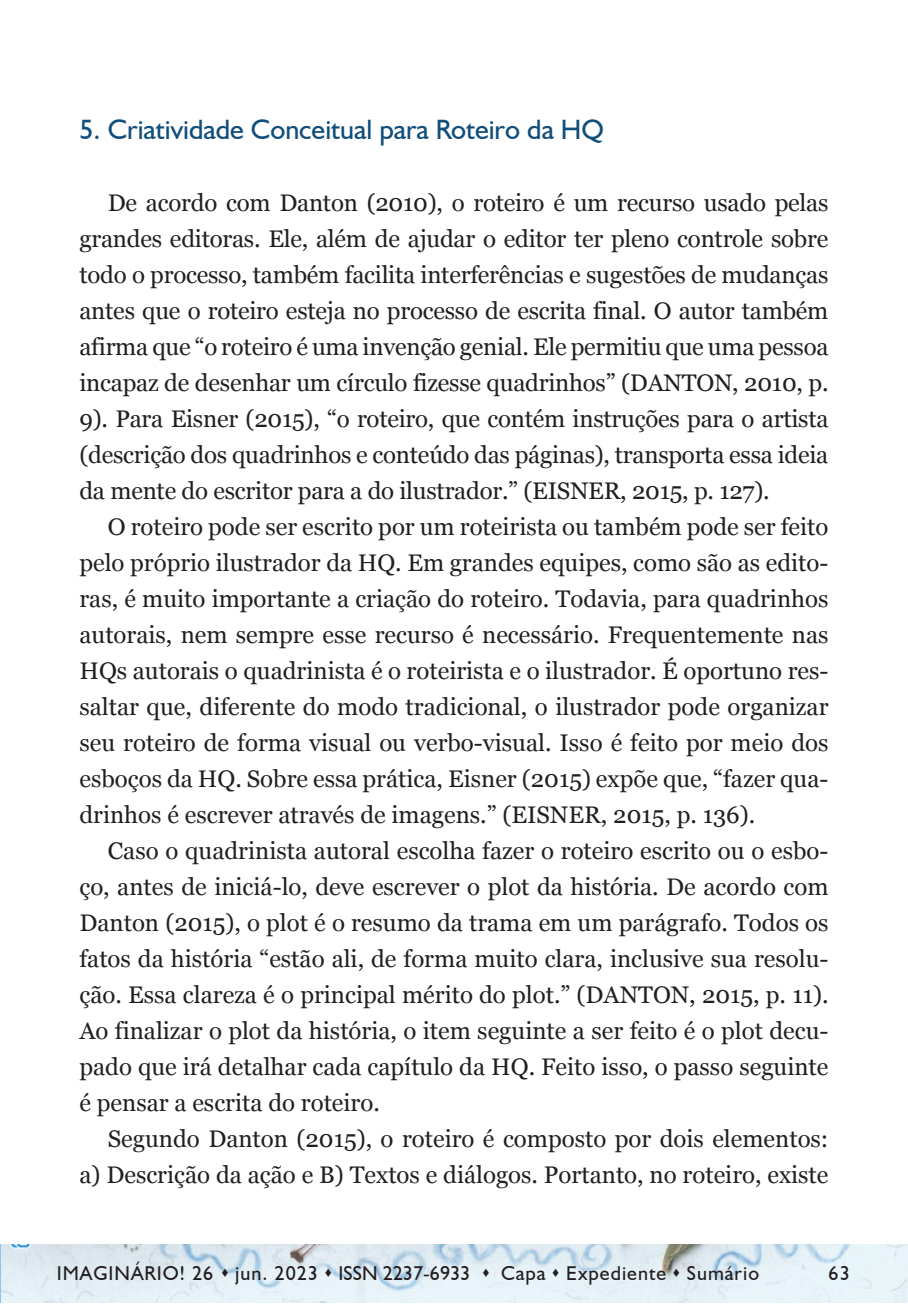
<style>
.page{position:relative;width:908px;height:1304px;background:#fff}
.page>*{position:absolute;margin:0;border:0;box-sizing:border-box;transform-origin:0 0}
.t1{font:28px "Humanist 521 BT";color:#114e7b}
.t2{font:24px/36px "Georgia";color:#231f20;text-align:justify}
.t3{font:20px "Humanist 521 BT";letter-spacing:.05em;color:#231f20}
</style>
<div class="page">
<img style="left:0;top:1245px;width:906px;height:58px">
<p class="t1" style="left:79px;top:112px;width:525px">5. Criatividade Conceitual para Roteiro da HQ</p>
<p class="t2" style="left:79px;top:184px;width:750px;text-indent:28px">De acordo com Danton (2010), o roteiro é um recurso usado pelas grandes editoras. Ele, além de ajudar o editor ter pleno controle sobre todo o processo, também facilita interferências e sugestões de mudanças antes que o roteiro esteja no processo de escrita final. O autor também afirma que “o roteiro é uma invenção genial. Ele permitiu que uma pessoa incapaz de desenhar um círculo fizesse quadrinhos” (DANTON, 2010, p.<br>9). Para Eisner (2015), “o roteiro, que contém instruções para o artista (descrição dos quadrinhos e conteúdo das páginas), transporta essa ideia da mente do escritor para a do ilustrador.” (EISNER, 2015, p. 127).</p>
<p class="t2" style="left:79px;top:508px;width:750px;text-indent:28px">O roteiro pode ser escrito por um roteirista ou também pode ser feito pelo próprio ilustrador da HQ. Em grandes equipes, como são as edito&shy;ras, é muito importante a criação do roteiro. Todavia, para quadrinhos autorais, nem sempre esse recurso é necessário. Frequentemente nas HQs autorais o quadrinista é o roteirista e o ilustrador. É oportuno res&shy;saltar que, diferente do modo tradicional, o ilustrador pode organizar seu roteiro de forma visual ou verbo-visual. Isso é feito por meio dos esboços da HQ. Sobre essa prática, Eisner (2015) expõe que, “fazer qua&shy;drinhos é escrever através de imagens.” (EISNER, 2015, p. 136).</p>
<p class="t2" style="left:79px;top:832px;width:750px;text-indent:28px">Caso o quadrinista autoral escolha fazer o roteiro escrito ou o esbo&shy;ço, antes de iniciá-lo, deve escrever o plot da história. De acordo com Danton (2015), o plot é o resumo da trama em um parágrafo. Todos os fatos da história “estão ali, de forma muito clara, inclusive sua resolu&shy;ção. Essa clareza é o principal mérito do plot.” (DANTON, 2015, p. 11).<br>Ao finalizar o plot da história, o item seguinte a ser feito é o plot decu&shy;pado que irá detalhar cada capítulo da HQ. Feito isso, o passo seguinte é pensar a escrita do roteiro.</p>
<p class="t2" style="left:79px;top:1120px;width:750px;text-align:right">Segundo Danton (2015), o roteiro é composto por dois elementos:<br>a) Descrição da ação e B) Textos e diálogos. Portanto, no roteiro, existe</p>
<p class="t3" style="left:57px;top:1261px;width:703px">IMAGINÁRIO! 26 ▲ jun. 2023 ▲ ISSN 2237-6933 ▲ Capa ▲ Expediente ▲ Sumário</p>
<p class="t3" style="left:828px;top:1261px;width:23px">63</p>
</div>
